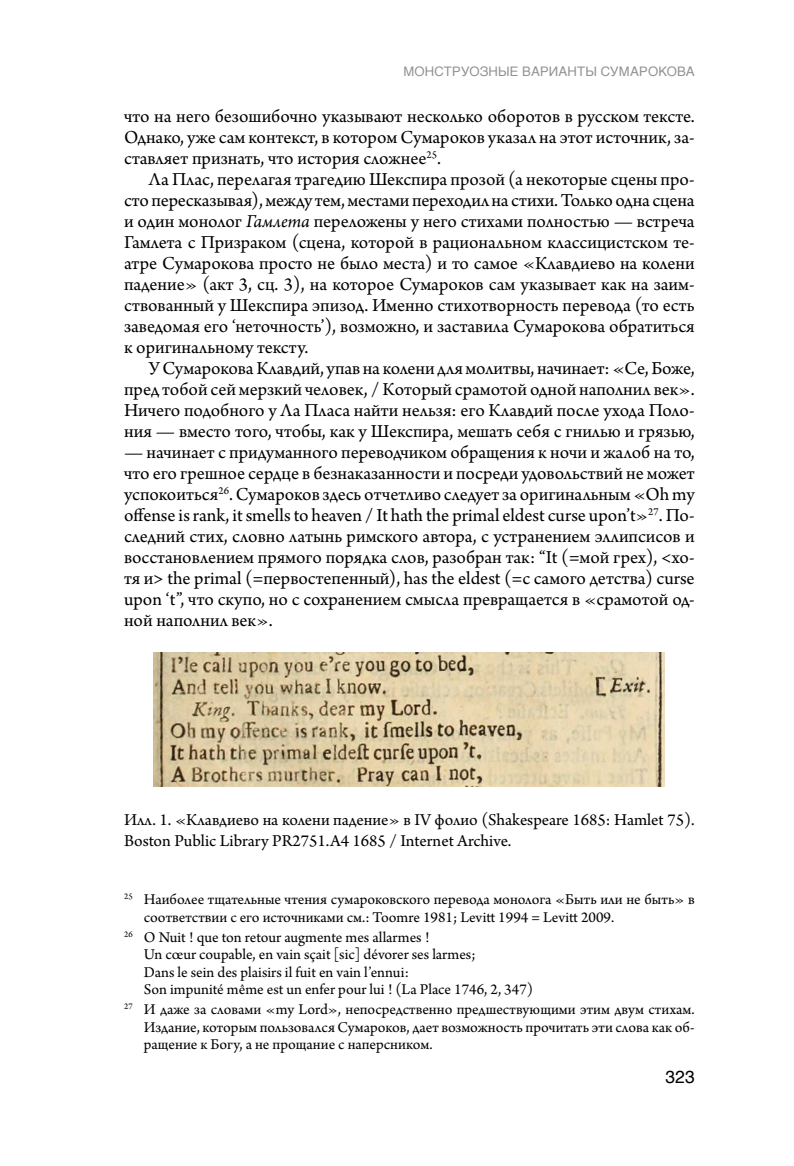
<style>
.page{position:relative;width:794px;height:1166px;background:#fff}
.page>*{position:absolute;margin:0;border:0;box-sizing:border-box;transform-origin:0 0}
.text{font:19.25px/21px "Arno Pro";color:#000;text-align:justify}
.caption_table{font:17.5px/21px "Arno Pro";color:#000}
.t1{font:17.5px "Helvetica";color:#000}
.notes{font:15.75px/17.5px "Arno Pro";color:#000}
.t2{font:13.12px "Helvetica";letter-spacing:.005em;color:#929292}
.s1{font-style:italic}
</style>
<div class="page">
<img style="left:154px;top:653px;width:511px;height:133px">
<p class="t2" style="left:403px;top:61px;width:293px">МОНСТРУОЗНЫЕ ВАРИАНТЫ СУМАРОКОВА</p>
<p class="text" style="left:124px;top:107px;width:572px">что на него безошибочно указывают несколько оборотов в русском тексте.<br>Однако, уже сам контекст, в котором Сумароков указал на этот источник, за&shy;ставляет признать, что история сложнее<sup>25</sup>.</p>
<p class="text" style="left:124px;top:170px;width:572px;text-indent:25px">Ла Плас, перелагая трагедию Шекспира прозой (а некоторые сцены про&shy;сто пересказывая), между тем, местами переходил на стихи. Только одна сцена и один монолог <span class="s1">Гамлета</span> переложены у него стихами полностью — встреча Гамлета с Призраком (сцена, которой в рациональном классицистском те&shy;атре Сумарокова просто не было места) и то самое «Клавдиево на колени падение» (акт 3, сц. 3), на которое Сумароков сам указывает как на заим&shy;ствованный у Шекспира эпизод. Именно стихотворность перевода (то есть заведомая его ‘неточность’), возможно, и заставила Сумарокова обратиться к оригинальному тексту.</p>
<p class="text" style="left:124px;top:359px;width:572px;text-indent:25px">У Сумарокова Клавдий, упав на колени для молитвы, начинает: «Се, Боже, пред тобой сей мерзкий человек, / Который срамотой одной наполнил век».<br>Ничего подобного у Ла Пласа найти нельзя: его Клавдий после ухода Поло&shy;ния — вместо того, чтобы, как у Шекспира, мешать себя с гнилью и грязью,</p>
<p class="text" style="left:124px;top:443px;width:572px">— начинает с придуманного переводчиком обращения к ночи и жалоб на то, что его грешное сердце в безнаказанности и посреди удовольствий не может успокоиться<sup>26</sup>. Сумароков здесь отчетливо следует за оригинальным «Oh my offense is rank, it smells to heaven / It hath the primal eldest curse upon’t»<sup>27</sup>. По&shy;следний стих, словно латынь римского автора, с устранением эллипсисов и восстановлением прямого порядка слов, разобран так: “It (=мой грех), &lt;хо&shy;тя и&gt; the primal (=первостепенный), has the eldest (=с самого детства) curse upon ‘t”, что скупо, но с сохранением смысла превращается в «срамотой од&shy;ной наполнил век».</p>
<p class="caption_table" style="left:124px;top:810px;width:572px">Илл. 1. «Клавдиево на колени падение» в IV фолио (Shakespeare 1685: Hamlet 75).<br>Boston Public Library PR2751.A4 1685 / Internet Archive.</p>
<p class="notes" style="left:144px;top:892px;width:552px;text-indent:-20px"><sup>25</sup> Наиболее тщательные чтения сумароковского перевода монолога «Быть или не быть» в соответствии с его источниками см.: Toomre 1981; Levitt 1994 = Levitt 2009.</p>
<p class="notes" style="left:124px;top:929px;width:307px"><sup>26</sup> O Nuit ! que ton retour augmente mes allarmes !</p>
<p class="notes" style="left:144px;top:947px;width:333px">Un cœur coupable, en vain sçait [sic] dévorer ses larmes;</p>
<p class="notes" style="left:144px;top:964px;width:266px">Dans le sein des plaisirs il fuit en vain l’ennui:</p>
<p class="notes" style="left:144px;top:982px;width:391px">Son impunité même est un enfer pour lui ! (La Place 1746, 2, 347)</p>
<p class="notes" style="left:144px;top:1002px;width:552px;text-align:justify;text-indent:-20px"><sup>27</sup> И даже за словами «my Lord», непосредственно предшествующими этим двум стихам.<br>Издание, которым пользовался Сумароков, дает возможность прочитать эти слова как об&shy;ращение к Богу, а не прощание с наперсником.</p>
<p class="t1" style="left:665px;top:1063px;width:31px">323</p>
</div>
